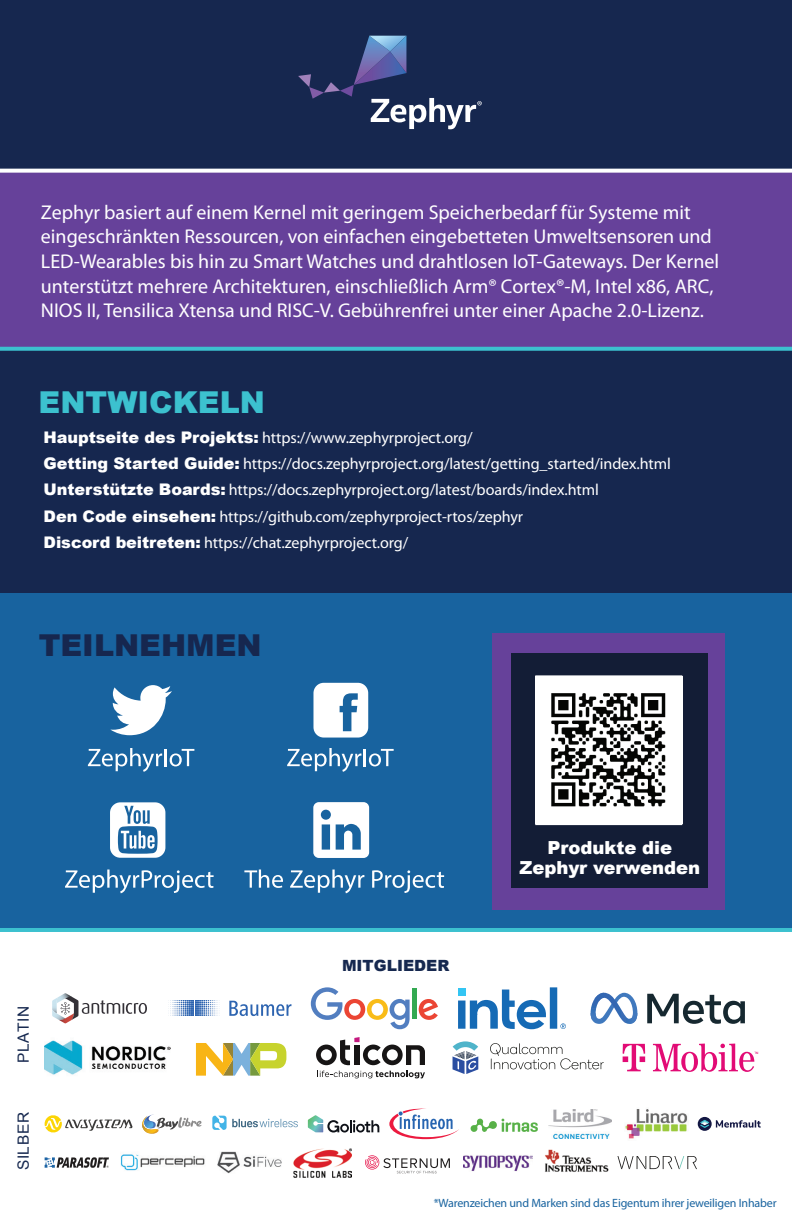
<style>
.page{position:relative;width:792px;height:1224px;background:#fff}
.page>*{position:absolute;margin:0;border:0;box-sizing:border-box;transform-origin:0 0}
.t1{font:900 30.2px "Arial";color:#3cc1cf}
.t2{font:900 30.2px "Arial";color:#16274f}
.t3{font:20px/24.6px "Myriad Pro";color:#fff}
.t4{font:900 18px/20.8px "Arial";letter-spacing:-.005em;color:#fff;text-align:center}
.t5{font:16px/26.4px "Myriad Pro";letter-spacing:-.005em;color:#fff}
.t6{font:15.4px "Arial";letter-spacing:.04em;color:#16284f}
.t7{font:900 15.4px "Arial";color:#16284f}
.t8{font:12px "Myriad Pro";letter-spacing:-.015em;color:#18639f}
.s1{font-family:"Arial";font-weight:900}
</style>
<div class="page">
<div style="left:0;top:381px;width:792px;height:550px;background:#18639f"></div>
<div style="left:0;top:171px;width:792px;height:191px;background:#66419a"></div>
<div style="left:0;top:347px;width:792px;height:245px;background:#16274f"></div>
<hr style="left:0;top:928px;width:792px;height:4px;background:#3cc1cf">
<svg style="left:0;top:347px;width:792px;height:4px;background:#39b7c7"></svg>
<div style="left:0;top:0;width:792px;height:171px;background:#16274f"></div>
<div style="left:493px;top:634px;width:232px;height:276px;background:#66419a"></div>
<div style="left:511px;top:654px;width:197px;height:234px;background:#131d36"></div>
<svg style="left:244px;top:870px;width:39px;height:18px"></svg>
<svg style="left:290px;top:870px;width:74px;height:23px"></svg>
<svg style="left:372px;top:870px;width:72px;height:23px"></svg>
<svg style="left:65px;top:870px;width:149px;height:23px"></svg>
<svg style="left:287px;top:748px;width:107px;height:24px"></svg>
<svg style="left:88px;top:748px;width:74px;height:24px"></svg>
<hr style="left:164px;top:749px;width:3px;height:17px;background:#fff">
<svg style="left:170px;top:749px;width:24px;height:17px"></svg>
<svg style="left:110px;top:685px;width:62px;height:50px"></svg>
<svg style="left:313px;top:683px;width:55px;height:55px;background:#d5e2ed"></svg>
<svg style="left:110px;top:802px;width:55px;height:56px"></svg>
<svg style="left:0;top:169px;width:792px;height:4px;background:#f1edf5"></svg>
<svg style="left:313px;top:802px;width:56px;height:56px"></svg>
<img style="left:535px;top:675px;width:147px;height:150px">
<svg style="left:298px;top:36px;width:184px;height:93px"></svg>
<img style="left:535px;top:677px;width:147px;height:146px">
<svg style="left:196px;top:1043px;width:90px;height:33px"></svg>
<svg style="left:316px;top:1037px;width:109px;height:28px"></svg>
<svg style="left:319px;top:1071px;width:106px;height:7px"></svg>
<svg style="left:623px;top:1044px;width:135px;height:28px"></svg>
<svg style="left:490px;top:1043px;width:114px;height:26px"></svg>
<svg style="left:453px;top:1041px;width:25px;height:33px"></svg>
<img style="left:44px;top:1023px;width:126px;height:52px">
<svg style="left:591px;top:993px;width:46px;height:31px"></svg>
<svg style="left:647px;top:994px;width:98px;height:30px"></svg>
<svg style="left:458px;top:987px;width:108px;height:42px"></svg>
<div style="left:412px;top:989px;width:5px;height:30px;background:#33a951"></div>
<svg style="left:419px;top:999px;width:19px;height:21px"></svg>
<svg style="left:311px;top:987px;width:99px;height:42px"></svg>
<svg style="left:229px;top:1001px;width:63px;height:15px"></svg>
<svg style="left:168px;top:1001px;width:52px;height:15px"></svg>
<svg style="left:52px;top:993px;width:95px;height:30px"></svg>
<div style="left:698px;top:1117px;width:14px;height:14px;background:#131743;border-radius:50%"></div>
<svg style="left:700px;top:1120px;width:9px;height:8px"></svg>
<svg style="left:716px;top:1120px;width:45px;height:8px"></svg>
<img style="left:549px;top:1110px;width:63px;height:28px">
<img style="left:625px;top:1109px;width:63px;height:30px">
<svg style="left:389px;top:1108px;width:70px;height:31px"></svg>
<svg style="left:308px;top:1115px;width:71px;height:18px"></svg>
<svg style="left:142px;top:1114px;width:60px;height:20px"></svg>
<svg style="left:45px;top:1115px;width:88px;height:18px"></svg>
<svg style="left:212px;top:1116px;width:86px;height:14px"></svg>
<svg style="left:45px;top:1157px;width:64px;height:11px"></svg>
<img style="left:217px;top:1151px;width:65px;height:23px">
<img style="left:463px;top:1155px;width:69px;height:16px">
<svg style="left:618px;top:1156px;width:79px;height:13px"></svg>
<img style="left:293px;top:1148px;width:58px;height:29px">
<img style="left:121px;top:1154px;width:84px;height:17px">
<svg style="left:365px;top:1155px;width:85px;height:18px"></svg>
<img style="left:545px;top:1149px;width:64px;height:23px">
<svg style="left:470px;top:1118px;width:68px;height:14px"></svg>
<p class="t3" style="left:41px;top:199px;width:680px">Zephyr basiert auf einem Kernel mit geringem Speicherbedarf für Systeme mit eingeschränkten Ressourcen, von einfachen eingebetteten Umweltsensoren und LED-Wearables bis hin zu Smart Watches und drahtlosen IoT-Gateways. Der Kernel unterstützt mehrere Architekturen, einschließlich Arm® Cortex®-M, Intel x86, ARC, NIOS II, Tensilica Xtensa und RISC-V. Gebührenfrei unter einer Apache 2.0-Lizenz.</p>
<h1 class="t1" style="left:39px;top:381px;width:228px">ENTWICKELN</h1>
<p class="t5" style="left:44px;top:424px;width:629px"><span class="s1">Hauptseite des Projekts:</span> https://www.zephyrproject.org/<br><span class="s1">Getting Started Guide:</span> https://docs.zephyrproject.org/latest/getting_started/index.html <span class="s1">Unterstützte Boards:</span> https://docs.zephyrproject.org/latest/boards/index.html<br><span class="s1">Den Code einsehen:</span> https://github.com/zephyrproject-rtos/zephyr<br><span class="s1">Discord beitreten:</span> https://chat.zephyrproject.org/</p>
<h1 class="t2" style="left:39px;top:623px;width:224px">TEILNEHMEN</h1>
<p class="t6" style="left:13px;top:1063px;width:59px;rotate:-90deg">PLATIN</p>
<p class="t6" style="left:13px;top:1170px;width:60px;rotate:-90deg">SILBER</p>
<p class="t7" style="left:342px;top:954px;width:109px">MITGLIEDER</p>
<p class="t4" style="left:520px;top:836px;width:182px">Produkte die<br>Zephyr verwenden</p>
<p class="t8" style="left:434px;top:1196px;width:344px">*Warenzeichen und Marken sind das Eigentum ihrer jeweiligen Inhaber</p>
</div>
